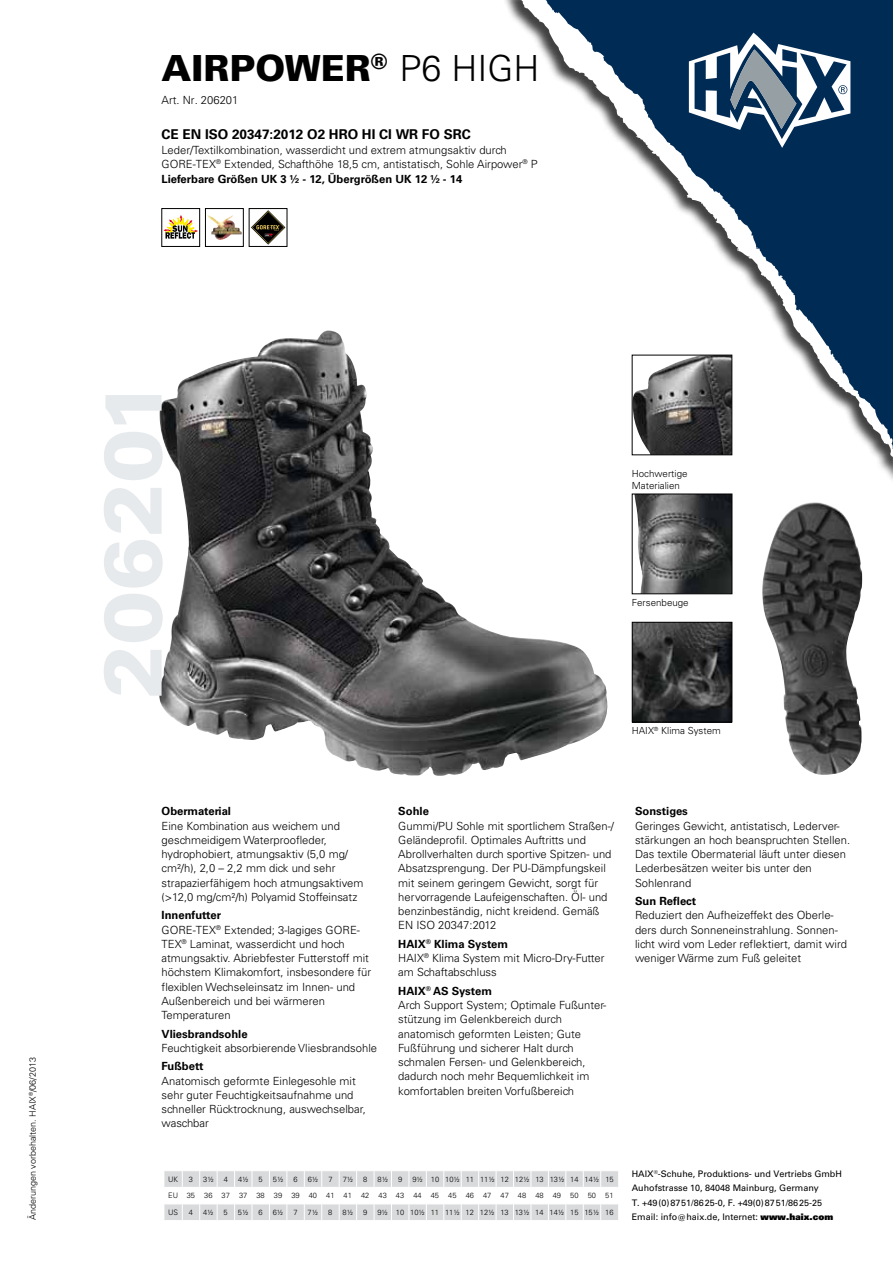
<style>
.page{position:relative;width:893px;height:1263px;background:#fff}
.page>*{position:absolute;margin:0;border:0;box-sizing:border-box;transform-origin:0 0}
.t1{font:900 80.85px "Univers LT Std";color:#e7eaec}
.t2{font:900 36px "Univers LT Std";color:#000}
.t3{font:700 13.5px "Univers LT Std";color:#000}
.t4{font:300 11.25px/14.2px "Univers LT Std";color:#000}
.t5{font:700 11.25px "Univers LT Std";color:#000}
.t6{font:300 9.75px/11.7px "Univers LT Std";color:#000}
.t7{font:9px/14.2px "Univers LT Std";color:#000}
.t8{font:300 9px "Univers LT Std";color:#000}
.t9{font:300 7.5px "Univers LT Std";color:#000}
.s1{font-weight:300}
.s2{font-weight:700}
.s3{font-family:"Univers LT Std X Black"}
</style>
<div class="page">
<img style="left:762px;top:502px;width:100px;height:273px">
<svg style="left:164px;top:215px;width:34px;height:24px"></svg>
<div style="left:162px;top:208px;width:38px;height:39px;border:1px solid #000"></div>
<img style="left:207px;top:215px;width:35px;height:25px">
<div style="left:205px;top:208px;width:39px;height:39px;border:1px solid #000"></div>
<svg style="left:251px;top:210px;width:34px;height:35px"></svg>
<div style="left:249px;top:208px;width:38px;height:39px;border:1px solid #000"></div>
<img style="left:159px;top:337px;width:449px;height:439px">
<div style="left:501px;top:0;width:392px;height:487px;background:#fff"></div>
<svg style="left:533px;top:0;width:360px;height:466px"></svg>
<svg style="left:689px;top:33px;width:161px;height:115px"></svg>
<svg style="left:164px;top:1171px;width:454px;height:49px"></svg>
<img style="left:634px;top:624px;width:96px;height:96px">
<div style="left:632px;top:622px;width:100px;height:100px;border:1px solid #000"></div>
<img style="left:634px;top:357px;width:96px;height:96px">
<div style="left:632px;top:355px;width:100px;height:100px;border:1px solid #000"></div>
<img style="left:634px;top:496px;width:96px;height:96px">
<div style="left:632px;top:494px;width:100px;height:100px;border:1px solid #000"></div>
<h2 class="t2" style="left:162px;top:46px;width:379px">AIRPOWER<sup>®</sup> <span class="s1">P6 HIGH</span></h2>
<p class="t4" style="left:162px;top:93px;width:78px">Art. Nr. 206201</p>
<p class="t3" style="left:162px;top:126px;width:311px">CE EN ISO 20347:2012 O2 HRO HI CI WR FO SRC</p>
<p class="t4" style="left:162px;top:143px;width:378px;line-height:13.5px">Leder/Textilkombination, wasserdicht und extrem atmungsaktiv durch<br>GORE-TEX<sup>®</sup> Extended, Schafthöhe 18,5 cm, antistatisch, Sohle Airpower<sup>®</sup> P</p>
<p class="t5" style="left:162px;top:173px;width:302px">Lieferbare Größen UK 3 ½ - 12, Übergrößen UK 12 ½ - 14</p>
<p class="t8" style="left:27px;top:1220px;width:165px;rotate:-90deg">Änderungen vorbehalten. HAIX<sup>®</sup>/06/2013</p>
<h1 class="t1" style="left:82px;top:698px;width:321px;rotate:-90deg">206201</h1>
<p class="t6" style="left:632px;top:468px;width:57px">Hochwertige<br>Materialien</p>
<p class="t6" style="left:632px;top:596px;width:58px">Fersenbeuge</p>
<p class="t6" style="left:632px;top:724px;width:91px">HAIX<sup>®</sup> Klima System</p>
<p class="t5" style="left:162px;top:805px;width:71px">Obermaterial</p>
<p class="t4" style="left:162px;top:818px;width:203px">Eine Kombination aus weichem und geschmeidigem Waterproofleder, hydrophobiert, atmungsaktiv (5,0 mg/ cm²/h), 2,0 – 2,2 mm dick und sehr strapazierfähigem hoch atmungsaktivem (&gt;12,0 mg/cm²/h) Polyamid Stoffeinsatz</p>
<p class="t4" style="left:162px;top:908px;width:211px"><span class="s2">Innenfutter<br></span>GORE-TEX<sup>®</sup> Extended; 3-lagiges GORE-<br>TEX<sup>®</sup> Laminat, wasserdicht und hoch atmungsaktiv. Abriebfester Futterstoff mit höchstem Klimakomfort, insbesondere für flexiblen Wechseleinsatz im Innen- und<br>Außenbereich und bei wärmeren<br>Temperaturen</p>
<p class="t5" style="left:162px;top:1027px;width:88px">Vliesbrandsohle</p>
<p class="t4" style="left:162px;top:1041px;width:217px">Feuchtigkeit absorbierende Vliesbrandsohle</p>
<p class="t5" style="left:162px;top:1060px;width:44px">Fußbett</p>
<p class="t4" style="left:162px;top:1073px;width:206px">Anatomisch geformte Einlegesohle mit sehr guter Feuchtigkeitsaufnahme und schneller Rücktrocknung, auswechselbar, waschbar</p>
<p class="t5" style="left:398px;top:805px;width:32px">Sohle</p>
<p class="t4" style="left:398px;top:818px;width:217px">Gummi/PU Sohle mit sportlichem Straßen-/ Geländeprofil. Optimales Auftritts und Abrollverhalten durch sportive Spitzen- und Absatzsprengung. Der PU-Dämpfungskeil mit seinem geringem Gewicht, sorgt für hervorragende Laufeigenschaften. Öl- und benzinbeständig, nicht kreidend. Gemäß EN ISO 20347:2012</p>
<p class="t4" style="left:398px;top:937px;width:208px"><span class="s2">HAIX</span><sup>®</sup> <span class="s2">Klima System<br></span>HAIX<sup>®</sup> Klima System mit Micro-Dry-Futter am Schaftabschluss</p>
<p class="t4" style="left:398px;top:984px;width:209px"><span class="s2">HAIX</span><sup>®</sup> <span class="s2">AS System<br></span>Arch Support System; Optimale Fußunter&shy;stützung im Gelenkbereich durch anatomisch geformten Leisten; Gute Fußführung und sicherer Halt durch schmalen Fersen- und Gelenkbereich, dadurch noch mehr Bequemlichkeit im komfortablen breiten Vorfußbereich</p>
<p class="t9" style="left:168px;top:1174px;width:11px">UK</p>
<p class="t9" style="left:189px;top:1174px;width:6px">3</p>
<p class="t9" style="left:203px;top:1174px;width:12px">3½</p>
<p class="t9" style="left:224px;top:1174px;width:6px">4</p>
<p class="t9" style="left:238px;top:1174px;width:12px">4½</p>
<p class="t9" style="left:259px;top:1174px;width:6px">5</p>
<p class="t9" style="left:273px;top:1174px;width:12px">5½</p>
<p class="t9" style="left:293px;top:1174px;width:6px">6</p>
<p class="t9" style="left:308px;top:1174px;width:12px">6½</p>
<p class="t9" style="left:328px;top:1174px;width:6px">7</p>
<p class="t9" style="left:343px;top:1174px;width:12px">7½</p>
<p class="t9" style="left:363px;top:1174px;width:6px">8</p>
<p class="t9" style="left:378px;top:1174px;width:12px">8½</p>
<p class="t9" style="left:398px;top:1174px;width:6px">9</p>
<p class="t9" style="left:412px;top:1174px;width:203px">9½ 10 10½ 11 11½ 12 12½ 13 13½ 14 14½ 15</p>
<p class="t9" style="left:168px;top:1191px;width:447px">EU 35 36 37 37 38 39 39 40 41 41 42 43 43 44 45 45 46 47 47 48 48 49 50 50 51</p>
<p class="t9" style="left:168px;top:1208px;width:11px">US</p>
<p class="t9" style="left:189px;top:1208px;width:6px">4</p>
<p class="t9" style="left:203px;top:1208px;width:12px">4½</p>
<p class="t9" style="left:224px;top:1208px;width:6px">5</p>
<p class="t9" style="left:238px;top:1208px;width:12px">5½</p>
<p class="t9" style="left:258px;top:1208px;width:6px">6</p>
<p class="t9" style="left:273px;top:1208px;width:12px">6½</p>
<p class="t9" style="left:293px;top:1208px;width:6px">7</p>
<p class="t9" style="left:308px;top:1208px;width:12px">7½</p>
<p class="t9" style="left:328px;top:1208px;width:6px">8</p>
<p class="t9" style="left:342px;top:1208px;width:12px">8½</p>
<p class="t9" style="left:363px;top:1208px;width:6px">9</p>
<p class="t9" style="left:377px;top:1208px;width:238px">9½ 10 10½ 11 11½ 12 12½ 13 13½ 14 14½ 15 15½ 16</p>
<p class="t5" style="left:635px;top:805px;width:54px">Sonstiges</p>
<p class="t4" style="left:635px;top:818px;width:217px">Geringes Gewicht, antistatisch, Lederver&shy;stärkungen an hoch beanspruchten Stellen.<br>Das textile Obermaterial läuft unter diesen Lederbesätzen weiter bis unter den Sohlenrand</p>
<p class="t5" style="left:635px;top:894px;width:63px">Sun Reflect</p>
<p class="t4" style="left:635px;top:908px;width:214px">Reduziert den Aufheizeffekt des Oberle&shy;ders durch Sonneneinstrahlung. Sonnen&shy;licht wird vom Leder reflektiert, damit wird weniger Wärme zum Fuß geleitet</p>
<p class="t7" style="left:632px;top:1167px;width:212px">HAIX<sup>®</sup>-Schuhe, Produktions- und Vertriebs GmbH Auhofstrasse 10, 84048 Mainburg, Germany<br>T. +49(0)8751/8625-0, F. +49(0)8751/8625-25<br>Email: info@haix.de, Internet: <span class="s3">www.haix.com</span></p>
</div>
